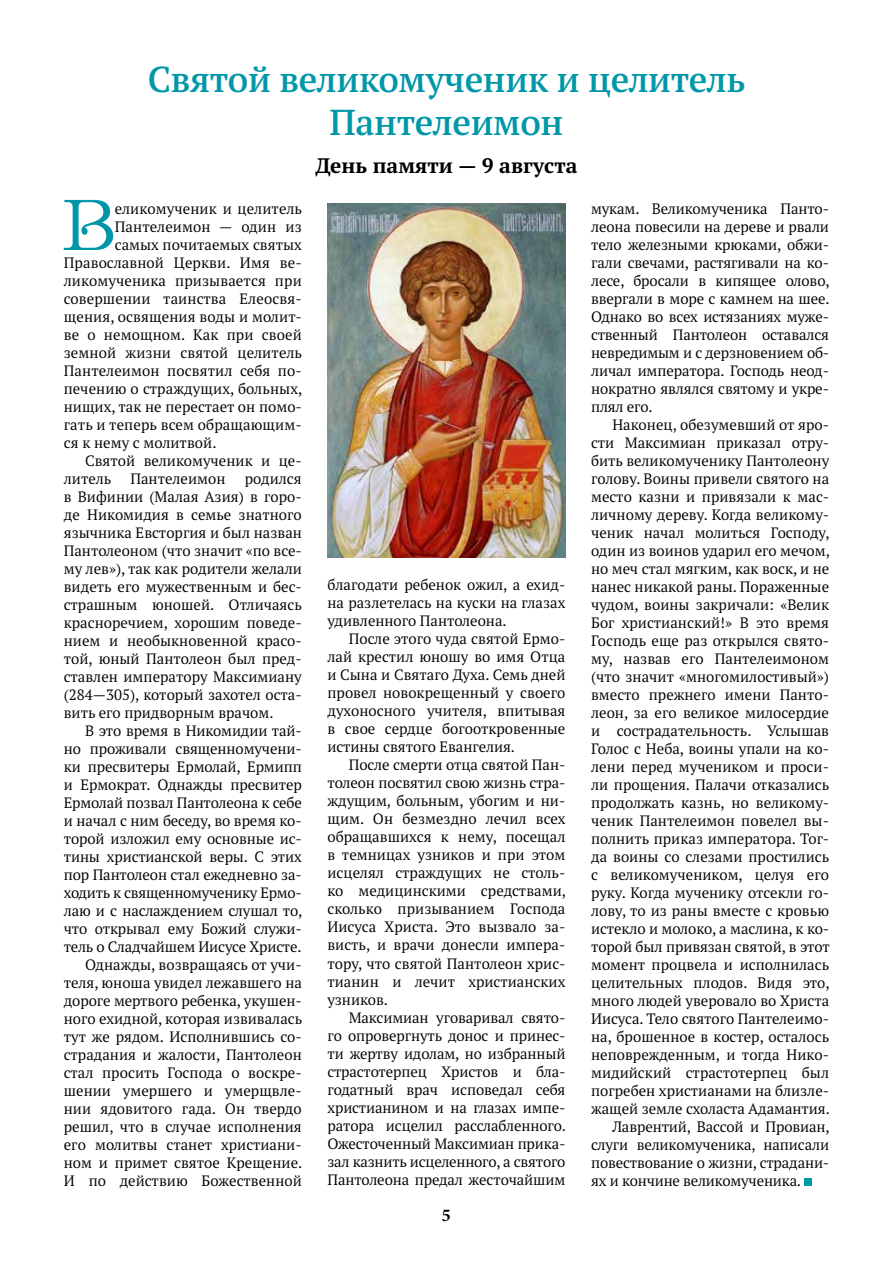
<style>
.page{position:relative;width:893px;height:1263px;background:#fff}
.page>*{position:absolute;margin:0;border:0;box-sizing:border-box;transform-origin:0 0}
.t1{font:78.6px "Antikvarika";color:#0097a9;scale:.91 1}
.t2{font:600 36px/43.2px "PT Serif Pro";letter-spacing:-.01em;color:#0097a9;text-align:center}
.t3{font:700 21px "PT Serif Pro";color:#000}
.t4{font:700 18px "Minion Pro";color:#000}
.t5{font:15px/18px "PT Serif Pro";color:#000;text-align:justify}
</style>
<div class="page">
<div style="left:804px;top:1178px;width:8px;height:8px;background:#0097a9"></div>
<img style="left:327px;top:203px;width:239px;height:354px">
<h2 class="t2" style="left:148px;top:57px;width:599px">Святой великомученик и целитель<br>Пантелеимон</h2>
<h3 class="t3" style="left:315px;top:152px;width:264px">День памяти — 9 августа</h3>
<h1 class="t1" style="left:62px;top:184px;width:59px">В</h1>
<p class="t5" style="left:115px;top:199px;width:189px">еликомученик и целитель</p>
<p class="t5" style="left:115px;top:217px;width:189px">Пантелеимон — один из</p>
<p class="t5" style="left:115px;top:235px;width:189px">самых почитаемых святых</p>
<p class="t5" style="left:64px;top:253px;width:239px">Православной Церкви. Имя ве-</p>
<p class="t5" style="left:64px;top:271px;width:239px">ликомученика призывается при</p>
<p class="t5" style="left:64px;top:289px;width:239px">совершении таинства Елеосвя-</p>
<p class="t5" style="left:64px;top:307px;width:240px">щения, освящения воды и молит-</p>
<p class="t5" style="left:64px;top:325px;width:239px">ве о немощном. Как при своей</p>
<p class="t5" style="left:64px;top:343px;width:240px">земной жизни святой целитель</p>
<p class="t5" style="left:64px;top:361px;width:239px">Пантелеимон посвятил себя по-</p>
<p class="t5" style="left:64px;top:379px;width:240px">печению о страждущих, больных,</p>
<p class="t5" style="left:64px;top:397px;width:240px">нищих, так не перестает он помо-</p>
<p class="t5" style="left:64px;top:415px;width:239px">гать и теперь всем обращающим-</p>
<p class="t5" style="left:64px;top:433px;width:154px">ся к нему с молитвой.</p>
<p class="t5" style="left:85px;top:451px;width:218px">Святой великомученик и це-</p>
<p class="t5" style="left:64px;top:469px;width:49px">литель</p>
<p class="t5" style="left:130px;top:469px;width:97px">Пантелеимон</p>
<p class="t5" style="left:64px;top:469px;width:240px;text-indent:181px">родился в Вифинии (Малая Азия) в горо&shy;де Никомидия в семье знатного язычника Евсторгия и был назван Пантолеоном (что значит «по все&shy;му лев»), так как родители желали видеть его мужественным и бес&shy;страшным юношей. Отличаясь красноречием, хорошим поведе&shy;нием и необыкновенной красо&shy;той, юный Пантолеон был пред&shy;ставлен императору Максимиану (284—305), который захотел оста&shy;вить его придворным врачом.</p>
<p class="t5" style="left:64px;top:721px;width:240px;text-align:right">В это время в Никомидии тай-<br>но проживали священномучени&shy;ки пресвитеры Ермолай, Ермипп и Ермократ. Однажды пресвитер<br>Ермолай позвал Пантолеона к себе и начал с ним беседу, во время ко&shy;торой изложил ему основные ис&shy;тины христианской веры. С этих пор Пантолеон стал ежедневно за&shy;ходить к священномученику Ермо&shy;лаю и с наслаждением слушал то, что открывал ему Божий служи&shy;тель о Сладчайшем Иисусе Христе.<br>Однажды, возвращаясь от учи&shy;теля, юноша увидел лежавшего на дороге мертвого ребенка, укушен&shy;ного ехидной, которая извивалась тут же рядом. Исполнившись со&shy;страдания и жалости, Пантолеон стал просить Господа о воскре&shy;шении умершего и умерщвле&shy;нии ядовитого гада. Он твердо решил, что в случае исполнения его молитвы станет христиани&shy;ном и примет святое Крещение.<br>И по действию Божественной</p>
<p class="t5" style="left:327px;top:576px;width:239px">благодати ребенок ожил, а ехид&shy;на разлетелась на куски на глазах удивленного Пантолеона.</p>
<p class="t5" style="left:327px;top:630px;width:239px;text-indent:21px">После этого чуда святой Ермо&shy;лай крестил юношу во имя Отца и Сына и Святаго Духа. Семь дней провел новокрещенный у своего духоносного учителя, впитывая в свое сердце богооткровенные истины святого Евангелия.</p>
<p class="t5" style="left:327px;top:756px;width:240px;text-align:left;text-indent:21px">После смерти отца святой Пан&shy;толеон посвятил свою жизнь стра&shy;ждущим, больным, убогим и ни&shy;щим. Он безмездно лечил всех обращавшихся к нему, посещал в темницах узников и при этом исцелял страждущих не столь&shy;ко медицинскими средствами, сколько призыванием Господа<br>Иисуса Христа. Это вызвало за&shy;висть, и врачи донесли импера&shy;тору, что святой Пантолеон хрис&shy;тианин и лечит христианских узников.</p>
<p class="t5" style="left:327px;top:1008px;width:240px;text-align:left;text-indent:21px">Максимиан уговаривал свято&shy;го опровергнуть донос и принес&shy;ти жертву идолам, но избранный страстотерпец Христов и бла&shy;годатный врач исповедал себя христианином и на глазах импе&shy;ратора исцелил расслабленного.<br>Ожесточенный Максимиан прика&shy;зал казнить исцеленного, а святого<br>Пантолеона предал жесточайшим</p>
<p class="t4" style="left:442px;top:1202px;width:10px">5</p>
<p class="t5" style="left:591px;top:199px;width:240px">мукам. Великомученика Панто&shy;леона повесили на дереве и рвали тело железными крюками, обжи&shy;гали свечами, растягивали на ко&shy;лесе, бросали в кипящее олово, ввергали в море с камнем на шее.<br>Однако во всех истязаниях муже&shy;ственный Пантолеон оставался невредимым и с дерзновением об&shy;личал императора. Господь неод&shy;нократно являлся святому и укре&shy;плял его.</p>
<p class="t5" style="left:612px;top:415px;width:218px">Наконец, обезумевший от яро-</p>
<p class="t5" style="left:591px;top:433px;width:240px">сти Максимиан приказал отру-</p>
<p class="t5" style="left:591px;top:451px;width:240px">бить великомученику Пантолеону</p>
<p class="t5" style="left:591px;top:469px;width:240px">голову. Воины привели святого на</p>
<p class="t5" style="left:591px;top:487px;width:240px">место казни и привязали к мас-</p>
<p class="t5" style="left:591px;top:505px;width:240px">личному дереву. Когда великому-</p>
<p class="t5" style="left:591px;top:523px;width:240px">ченик начал молиться Господу,</p>
<p class="t5" style="left:591px;top:541px;width:240px">один из воинов ударил его мечом,</p>
<p class="t5" style="left:591px;top:559px;width:240px">но меч стал мягким, как воск, и не</p>
<p class="t5" style="left:591px;top:577px;width:240px">нанес никакой раны. Пораженные</p>
<p class="t5" style="left:591px;top:595px;width:239px">чудом, воины закричали: «Велик</p>
<p class="t5" style="left:591px;top:613px;width:239px">Бог христианский!» В это время</p>
<p class="t5" style="left:591px;top:631px;width:239px">Господь еще раз открылся свято-</p>
<p class="t5" style="left:591px;top:649px;width:239px">му, назвав его Пантелеимоном</p>
<p class="t5" style="left:591px;top:667px;width:239px">(что значит «многомилостивый»)</p>
<p class="t5" style="left:591px;top:685px;width:239px">вместо прежнего имени Панто-</p>
<p class="t5" style="left:591px;top:703px;width:239px">леон, за его великое милосердие</p>
<p class="t5" style="left:591px;top:721px;width:240px">и сострадательность. Услышав</p>
<p class="t5" style="left:591px;top:739px;width:240px">Голос с Неба, воины упали на ко-</p>
<p class="t5" style="left:591px;top:757px;width:239px">лени перед мучеником и проси-</p>
<p class="t5" style="left:591px;top:775px;width:240px">ли прощения. Палачи отказались</p>
<p class="t5" style="left:591px;top:793px;width:240px">продолжать казнь, но великому-</p>
<p class="t5" style="left:591px;top:811px;width:239px">ченик Пантелеимон повелел вы-</p>
<p class="t5" style="left:591px;top:829px;width:240px">полнить приказ императора. Тог-</p>
<p class="t5" style="left:591px;top:847px;width:240px">да воины со слезами простились</p>
<p class="t5" style="left:591px;top:865px;width:239px">с великомучеником, целуя его</p>
<p class="t5" style="left:591px;top:883px;width:239px">руку. Когда мученику отсекли го-</p>
<p class="t5" style="left:591px;top:901px;width:239px">лову, то из раны вместе с кровью</p>
<p class="t5" style="left:591px;top:919px;width:240px">истекло и молоко, а маслина, к ко-</p>
<p class="t5" style="left:591px;top:937px;width:240px">торой был привязан святой, в этот</p>
<p class="t5" style="left:591px;top:955px;width:240px">момент процвела и исполнилась</p>
<p class="t5" style="left:591px;top:973px;width:240px">целительных плодов. Видя это,</p>
<p class="t5" style="left:591px;top:991px;width:240px">много людей уверовало во Христа</p>
<p class="t5" style="left:591px;top:1009px;width:240px">Иисуса. Тело святого Пантелеимо-</p>
<p class="t5" style="left:591px;top:1027px;width:240px">на, брошенное в костер, осталось</p>
<p class="t5" style="left:591px;top:1045px;width:239px">неповрежденным, и тогда Нико-</p>
<p class="t5" style="left:591px;top:1063px;width:239px">мидийский страстотерпец был</p>
<p class="t5" style="left:591px;top:1081px;width:240px">погребен христианами на близле-</p>
<p class="t5" style="left:591px;top:1099px;width:240px">жащей земле схоласта Адамантия.</p>
<p class="t5" style="left:612px;top:1117px;width:219px">Лаврентий, Вассой и Провиан,</p>
<p class="t5" style="left:591px;top:1135px;width:239px">слуги великомученика, написали</p>
<p class="t5" style="left:591px;top:1153px;width:240px">повествование о жизни, страдани-</p>
<p class="t5" style="left:591px;top:1171px;width:212px">ях и кончине великомученика.</p>
</div>
